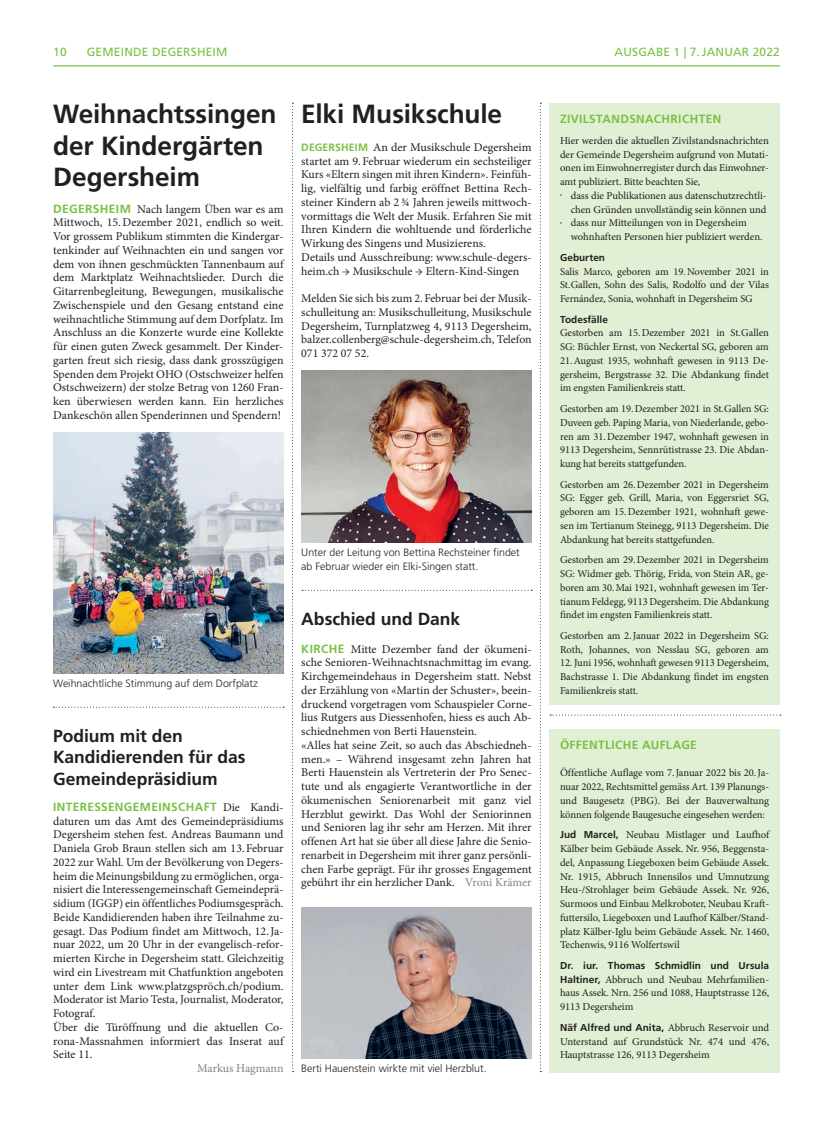
<style>
.page{position:relative;width:833px;height:1134px;background:#fff}
.page>*{position:absolute;margin:0;border:0;box-sizing:border-box;transform-origin:0 0}
.t1{font:700 26.25px/31.2px "Frutiger LT Std";letter-spacing:-.005em;color:#231f20}
.t2{font:700 17.5px/21.2px "Frutiger LT Std";letter-spacing:-.005em;color:#231f20}
.t3{font:11.88px/13.8px "Minion Pro";color:#231f20}
.t4{font:700 11.88px "Frutiger LT Std";letter-spacing:.035em;color:#79c142}
.t5{font:11.88px "Frutiger LT Std";letter-spacing:.02em;color:#79c142}
.t6{font:11.88px "Minion Pro";letter-spacing:-.005em;color:#808285}
.t7{font:10.62px/13.8px "Minion Pro";letter-spacing:-.005em;color:#231f20;text-align:justify}
.t8{font:300 10.62px/13.8px "Frutiger LT Std";color:#231f20}
.t9{font:700 10px "Frutiger LT Std";letter-spacing:.005em;color:#231f20}
.s1{font-family:"Frutiger LT Std";font-weight:700;color:#79c142}
.s2{font-family:"Frutiger LT Std";font-weight:700;font-size:10.62px;color:#79c142}
.s3{font-family:"Minion Pro";font-weight:400;color:#231f20}
.s4{color:#808285}
.s5{font-family:"Frutiger LT Std";font-weight:700;font-size:10px}
</style>
<div class="page">
<hr style="left:53px;top:65px;width:727px;height:1px;background:#79c142">
<svg style="left:292px;top:103px;width:1px;height:969px"></svg>
<svg style="left:540px;top:103px;width:1px;height:969px"></svg>
<svg style="left:53px;top:707px;width:231px;height:1px"></svg>
<svg style="left:550px;top:714px;width:231px;height:1px"></svg>
<svg style="left:302px;top:590px;width:230px;height:1px"></svg>
<div style="left:549px;top:728px;width:231px;height:344px;background:#e1efd4"></div>
<div style="left:549px;top:103px;width:230px;height:602px;background:#e1efd4"></div>
<img style="left:301px;top:907px;width:230px;height:151px">
<img style="left:53px;top:433px;width:230px;height:240px">
<img style="left:301px;top:371px;width:230px;height:172px">
<p class="t5" style="left:53px;top:45px;width:15px">10</p>
<p class="t5" style="left:87px;top:45px;width:142px">GEMEINDE DEGERSHEIM</p>
<p class="t5" style="left:614px;top:45px;width:18px">AUSGABE</p>
<p class="t5" style="left:673px;top:45px;width:43px">1 | 7.JANUAR</p>
<p class="t5" style="left:752px;top:45px;width:29px">2022</p>
<h1 class="t1" style="left:53px;top:99px;width:225px">Weihnachtssingen der Kindergärten<br>Degersheim</h1>
<p class="t3" style="left:53px;top:202px;width:232px;text-align:justify"><span class="s1">DEGERSHEIM</span> Nach langem Üben war es am Mittwoch, 15.Dezember 2021, endlich so weit.<br>Vor grossem Publikum stimmten die Kindergar&shy;tenkinder auf Weihnachten ein und sangen vor dem von ihnen geschmückten Tannenbaum auf dem Marktplatz Weihnachtslieder. Durch die Gitarrenbegleitung, Bewegungen, musikalische Zwischenspiele und den Gesang entstand eine weihnachtliche Stimmung auf dem Dorfplatz. Im Anschluss an die Konzerte wurde eine Kollekte für einen guten Zweck gesammelt. Der Kinder&shy;garten freut sich riesig, dass dank grosszügigen Spenden dem Projekt OHO (Ostschweizer helfen Ostschweizern) der stolze Betrag von 1260 Fran&shy;ken überwiesen werden kann. Ein herzliches Dankeschön allen Spenderinnen und Spendern!</p>
<h1 class="t1" style="left:301px;top:99px;width:202px">Elki Musikschule</h1>
<p class="t3" style="left:301px;top:140px;width:232px"><span class="s2">DEGERSHEIM</span> An der Musikschule Degersheim startet am 9.Februar wiederum ein sechsteiliger Kurs «Eltern singen mit ihren Kindern». Feinfüh&shy;lig, vielfältig und farbig eröffnet Bettina Rech&shy;steiner Kindern ab 2¾ Jahren jeweils mittwoch&shy;vormittags die Welt der Musik. Erfahren Sie mit Ihren Kindern die wohltuende und förderliche Wirkung des Singens und Musizierens.<br>Details und Ausschreibung: www.schule-degers&shy;heim.ch → Musikschule → Eltern-Kind-Singen</p>
<p class="t3" style="left:301px;top:291px;width:232px;text-align:justify">Melden Sie sich bis zum 2.Februar bei der Musik&shy;schulleitung an: Musikschulleitung, Musikschule Degersheim, Turnplatzweg 4, 9113 Degersheim, balzer.collenberg@schule-degersheim.ch, Telefon 071 372 07 52.</p>
<p class="t8" style="left:53px;top:677px;width:206px">Weihnachtliche Stimmung auf dem Dorfplatz</p>
<h2 class="t2" style="left:53px;top:725px;width:194px">Podium mit den<br>Kandidierenden für das<br>Gemeindepräsidium</h2>
<p class="t4" style="left:53px;top:800px;width:232px">INTERESSENGEMEINSCHAFT <span class="s3">Die Kandi-</span></p>
<p class="t3" style="left:53px;top:814px;width:232px">daturen um das Amt des Gemeindepräsidiums Degersheim stehen fest. Andreas Baumann und Daniela Grob Braun stellen sich am 13.Februar 2022 zur Wahl. Um der Bevölkerung von Degers&shy;heim die Meinungsbildung zu ermöglichen, orga&shy;nisiert die Interessengemeinschaft Gemeindeprä&shy;sidium (IGGP) ein öffentliches Podiumsgespräch.<br>Beide Kandidierenden haben ihre Teilnahme zu&shy;gesagt. Das Podium findet am Mittwoch, 12.Ja&shy;nuar 2022, um 20 Uhr in der evangelisch-refor&shy;mierten Kirche in Degersheim statt. Gleichzeitig wird ein Livestream mit Chatfunktion angeboten unter dem Link www.platzgspröch.ch/podium.<br>Moderator ist Mario Testa, Journalist, Moderator, Fotograf.<br>Über die Türöffnung und die aktuellen Co&shy;rona-Massnahmen informiert das Inserat auf Seite 11.</p>
<p class="t6" style="left:197px;top:1060px;width:88px">Markus Hagmann</p>
<p class="t8" style="left:301px;top:546px;width:220px">Unter der Leitung von Bettina Rechsteiner findet ab Februar wieder ein Elki-Singen statt.</p>
<h2 class="t2" style="left:301px;top:609px;width:160px">Abschied und Dank</h2>
<p class="t3" style="left:301px;top:642px;width:232px"><span class="s1">KIRCHE</span> Mitte Dezember fand der ökumeni&shy;sche Senioren-Weihnachtsnachmittag im evang.<br>Kirchgemeindehaus in Degersheim statt. Nebst der Erzählung von «Martin der Schuster», beein&shy;druckend vorgetragen vom Schauspieler Corne&shy;lius Rutgers aus Diessenhofen, hiess es auch Ab&shy;schiednehmen von Berti Hauenstein.<br>«Alles hat seine Zeit, so auch das Abschiedneh&shy;men.» – Während insgesamt zehn Jahren hat Berti Hauenstein als Vertreterin der Pro Senec&shy;tute und als engagierte Verantwortliche in der ökumenischen Seniorenarbeit mit ganz viel Herzblut gewirkt. Das Wohl der Seniorinnen und Senioren lag ihr sehr am Herzen. Mit ihrer offenen Art hat sie über all diese Jahre die Senio&shy;renarbeit in Degersheim mit ihrer ganz persönli&shy;chen Farbe geprägt. Für ihr grosses Engagement gebührt ihr ein herzlicher Dank. <span class="s4">Vroni Krämer</span></p>
<p class="t8" style="left:301px;top:1062px;width:187px">Berti Hauenstein wirkte mit viel Herzblut.</p>
<p class="t4" style="left:560px;top:112px;width:163px">ZIVILSTANDSNACHRICHTEN</p>
<p class="t7" style="left:560px;top:134px;width:210px">Hier werden die aktuellen Zivilstandsnachrichten der Gemeinde Degersheim aufgrund von Mutati&shy;onen im Einwohnerregister durch das Einwohner&shy;amt publiziert. Bitte beachten Sie,</p>
<p class="t7" style="left:560px;top:189px;width:208px;text-align:right"><sup>•</sup> dass die Publikationen aus datenschutzrechtli&shy;chen Gründen unvollständig sein können und</p>
<p class="t7" style="left:570px;top:216px;width:193px;text-indent:-11px"><sup>•</sup> dass nur Mitteilungen von in Degersheim wohnhaften Personen hier publiziert werden.</p>
<p class="t9" style="left:560px;top:251px;width:47px">Geburten</p>
<p class="t7" style="left:560px;top:264px;width:210px">Salis Marco, geboren am 19.November 2021 in St.Gallen, Sohn des Salis, Rodolfo und der Vilas Fernández, Sonia, wohnhaft in Degersheim SG</p>
<p class="t9" style="left:560px;top:313px;width:49px">Todesfälle</p>
<p class="t7" style="left:560px;top:326px;width:210px">Gestorben am 15.Dezember 2021 in St.Gallen SG: Büchler Ernst, von Neckertal SG, geboren am 21.August 1935, wohnhaft gewesen in 9113 De&shy;gersheim, Bergstrasse 32. Die Abdankung findet im engsten Familienkreis statt.</p>
<p class="t7" style="left:560px;top:402px;width:210px">Gestorben am 19.Dezember 2021 in St.Gallen SG:<br>Duveen geb. Paping Maria, von Niederlande, gebo&shy;ren am 31.Dezember 1947, wohnhaft gewesen in 9113 Degersheim, Sennrütistrasse 23. Die Abdan&shy;kung hat bereits stattgefunden.</p>
<p class="t7" style="left:560px;top:477px;width:210px">Gestorben am 26.Dezember 2021 in Degersheim SG: Egger geb. Grill, Maria, von Eggersriet SG, geboren am 15.Dezember 1921, wohnhaft gewe&shy;sen im Tertianum Steinegg, 9113 Degersheim. Die Abdankung hat bereits stattgefunden.</p>
<p class="t7" style="left:560px;top:553px;width:210px">Gestorben am 29.Dezember 2021 in Degersheim SG: Widmer geb. Thörig, Frida, von Stein AR, ge&shy;boren am 30.Mai 1921, wohnhaft gewesen im Ter&shy;tianum Feldegg, 9113 Degersheim. Die Abdankung findet im engsten Familienkreis statt.</p>
<p class="t7" style="left:560px;top:629px;width:210px">Gestorben am 2.Januar 2022 in Degersheim SG:<br>Roth, Johannes, von Nesslau SG, geboren am</p>
<p class="t7" style="left:560px;top:656px;width:210px">12. Juni 1956, wohnhaft gewesen 9113 Degersheim, Bachstrasse 1. Die Abdankung findet im engsten Familienkreis statt.</p>
<p class="t4" style="left:560px;top:738px;width:138px">ÖFFENTLICHE AUFLAGE</p>
<p class="t7" style="left:560px;top:766px;width:211px">Öffentliche Auflage vom 7.Januar 2022 bis 20.Ja&shy;nuar 2022, Rechtsmittel gemäss Art. 139 Planungs&shy;und Baugesetz (PBG). Bei der Bauverwaltung können folgende Baugesuche eingesehen werden:</p>
<p class="t7" style="left:560px;top:828px;width:211px"><span class="s5">Jud Marcel,</span> Neubau Mistlager und Laufhof Kälber beim Gebäude Assek. Nr. 956, Beggensta&shy;del, Anpassung Liegeboxen beim Gebäude Assek.<br>Nr. 1915, Abbruch Innensilos und Umnutzung Heu-/Strohlager beim Gebäude Assek. Nr. 926, Surmoos und Einbau Melkroboter, Neubau Kraft&shy;futtersilo, Liegeboxen und Laufhof Kälber/Stand&shy;platz Kälber-Iglu beim Gebäude Assek. Nr. 1460, Techenwis, 9116 Wolfertswil</p>
<p class="t9" style="left:560px;top:960px;width:211px">Dr. iur. Thomas Schmidlin und Ursula</p>
<p class="t7" style="left:560px;top:972px;width:211px"><span class="s5">Haltiner,</span> Abbruch und Neubau Mehrfamilien&shy;haus Assek. Nrn. 256 und 1088, Hauptstrasse 126, 9113 Degersheim</p>
<p class="t7" style="left:560px;top:1021px;width:211px"><span class="s5">Näf Alfred und Anita,</span> Abbruch Reservoir und Unterstand auf Grundstück Nr. 474 und 476, Hauptstrasse 126, 9113 Degersheim</p>
</div>
